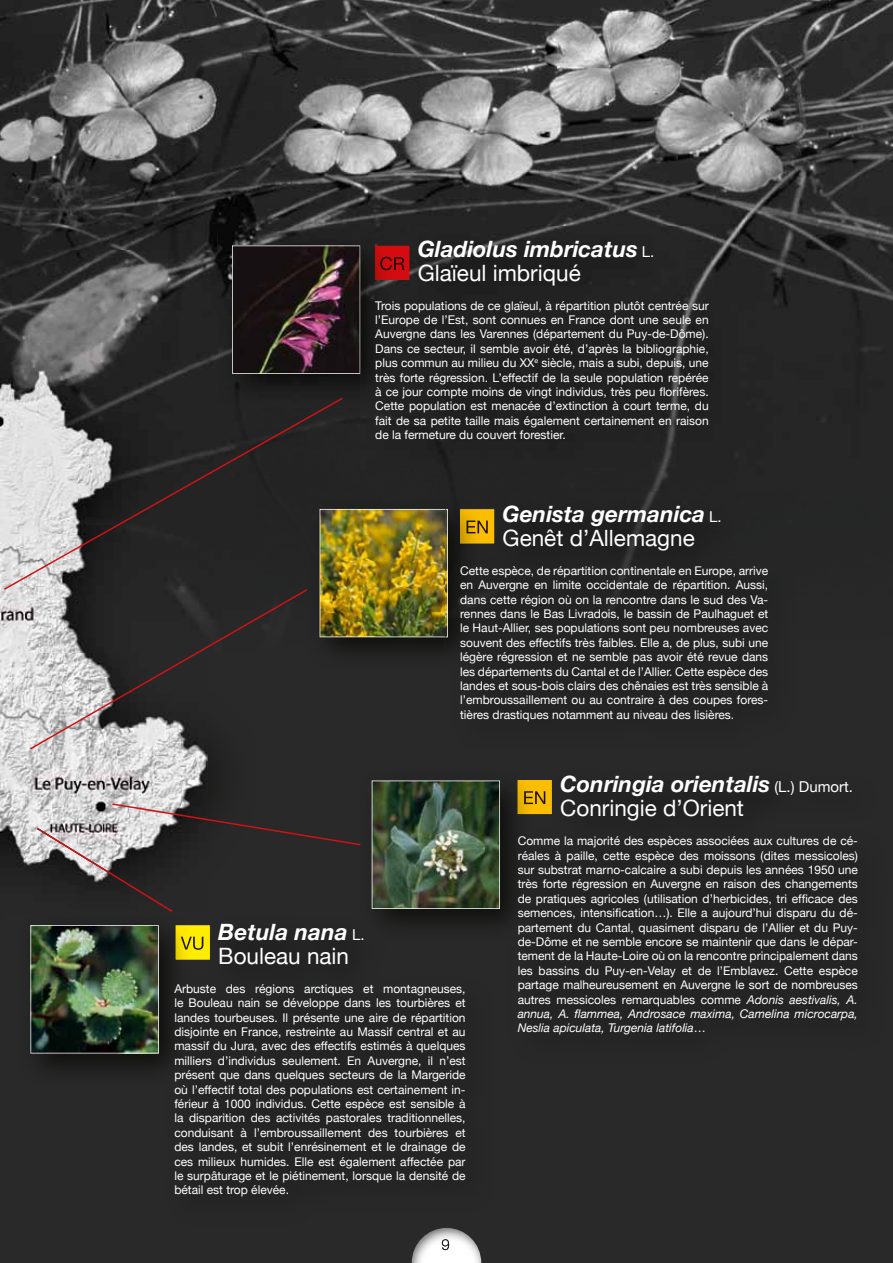
<style>
.page{position:relative;width:893px;height:1263px;background:#292929}
.page>*{position:absolute;margin:0;border:0;box-sizing:border-box;transform-origin:0 0}
.t1{font:italic 700 22.5px/24px "Helvetica Neue";color:#fff}
.t2{font:22.5px/24px "Helvetica Neue";color:#fff}
.t3{font:12px/14.4px "Helvetica Neue";color:#fff;text-align:justify}
.s1{font-weight:400;font-style:normal;font-size:15px}
.s2{font-weight:400;font-style:normal}
.s3{font-weight:700;font-style:italic}
.s4{font-size:15px}
.s5{font-style:italic}
</style>
<div class="page">
<img style="left:0;top:0;width:893px;height:250px">
<img style="left:738px;top:250px;width:155px;height:104px">
<img style="left:0;top:250px;width:218px;height:68px">
<img style="left:447px;top:470px;width:220px;height:21px">
<img style="left:412px;top:1228px;width:69px;height:35px">
<svg style="left:442px;top:1239px;width:7px;height:11px"></svg>
<img style="left:0;top:318px;width:218px;height:483px">
<img style="left:0;top:362px;width:207px;height:509px">
<img style="left:30px;top:937px;width:130px;height:131px">
<img style="left:30px;top:925px;width:129px;height:128px">
<img style="left:371px;top:780px;width:132px;height:144px">
<img style="left:372px;top:780px;width:128px;height:129px">
<img style="left:319px;top:591px;width:127px;height:61px">
<img style="left:320px;top:509px;width:126px;height:128px">
<img style="left:218px;top:231px;width:142px;height:161px">
<img style="left:218px;top:318px;width:38px;height:78px">
<img style="left:232px;top:245px;width:128px;height:129px">
<svg style="left:28px;top:591px;width:278px;height:160px"></svg>
<svg style="left:2px;top:396px;width:342px;height:195px"></svg>
<img style="left:360px;top:226px;width:378px;height:244px">
<img style="left:375px;top:246px;width:34px;height:34px">
<svg style="left:380px;top:257px;width:24px;height:13px"></svg>
<img style="left:503px;top:780px;width:49px;height:140px">
<img style="left:518px;top:780px;width:34px;height:34px">
<svg style="left:524px;top:791px;width:21px;height:13px"></svg>
<img style="left:446px;top:491px;width:238px;height:159px">
<img style="left:460px;top:509px;width:34px;height:34px">
<svg style="left:481px;top:520px;width:7px;height:13px"></svg>
<img style="left:466px;top:520px;width:15px;height:13px">
<img style="left:160px;top:925px;width:32px;height:140px">
<img style="left:192px;top:959px;width:18px;height:1px">
<img style="left:176px;top:925px;width:34px;height:34px">
<svg style="left:181px;top:937px;width:22px;height:13px"></svg>
<div style="left:371px;top:910px;width:124px;height:14px;background:#1b1b1a"></div>
<svg style="left:37px;top:802px;width:324px;height:110px"></svg>
<h1 class="t1" style="left:418px;top:236px;width:238px">Gladiolus imbricatus <span class="s1">L.<br></span><span class="s2">Glaïeul imbriqué</span></h1>
<p class="t3" style="left:375px;top:298px;width:335px">Trois populations de ce glaïeul, à répartition plutôt centrée sur l’Europe de l’Est, sont connues en France dont une seule en Auvergne dans les Varennes (département du Puy-de-Dôme).<br>Dans ce secteur, il semble avoir été, d’après la bibliographie, plus commun au milieu du XX<sup>e</sup> siècle, mais a subi, depuis, une très forte régression. L’effectif de la seule population repérée à ce jour compte moins de vingt individus, très peu florifères.<br>Cette population est menacée d’extinction à court terme, du fait de sa petite taille mais également certainement en raison de la fermeture du couvert forestier.</p>
<h1 class="t1" style="left:503px;top:501px;width:221px">Genista germanica <span class="s1">L.<br></span><span class="s2">Genêt d’Allemagne</span></h1>
<p class="t3" style="left:460px;top:563px;width:310px">Cette espèce, de répartition continentale en Europe, arrive en Auvergne en limite occidentale de répartition. Aussi, dans cette région où on la rencontre dans le sud des Va&shy;rennes dans le Bas Livradois, le bassin de Paulhaguet et le Haut-Allier, ses populations sont peu nombreuses avec souvent des effectifs très faibles. Elle a, de plus, subi une légère régression et ne semble pas avoir été revue dans les départements du Cantal et de l’Allier. Cette espèce des landes et sous-bois clairs des chênaies est très sensible à l’embroussaillement ou au contraire à des coupes fores&shy;tières drastiques notamment au niveau des lisières.</p>
<h1 class="t2" style="left:218px;top:920px;width:148px"><span class="s3">Betula nana</span> <span class="s4">L.<br></span>Bouleau nain</h1>
<p class="t3" style="left:174px;top:981px;width:293px">Arbuste des régions arctiques et montagneuses, le Bouleau nain se développe dans les tourbières et landes tourbeuses. Il présente une aire de répartition disjointe en France, restreinte au Massif central et au massif du Jura, avec des effectifs estimés à quelques milliers d’individus seulement. En Auvergne, il n’est présent que dans quelques secteurs de la Margeride où l’effectif total des populations est certainement in&shy;férieur à 1000 individus. Cette espèce est sensible à la disparition des activités pastorales traditionnelles, conduisant à l’embroussaillement des tourbières et des landes, et subit l’enrésinement et le drainage de ces milieux humides. Elle est également affectée par le surpâturage et le piétinement, lorsque la densité de bétail est trop élevée.</p>
<h1 class="t1" style="left:560px;top:772px;width:294px">Conringia orientalis <span class="s1">(L.) Dumort.<br></span><span class="s2">Conringie d’Orient</span></h1>
<p class="t3" style="left:518px;top:833px;width:342px">Comme la majorité des espèces associées aux cultures de cé&shy;réales à paille, cette espèce des moissons (dites messicoles) sur substrat marno-calcaire a subi depuis les années 1950 une très forte régression en Auvergne en raison des changements de pratiques agricoles (utilisation d’herbicides, tri efficace des semences, intensification…). Elle a aujourd’hui disparu du dé&shy;partement du Cantal, quasiment disparu de l’Allier et du Puy&shy;de-Dôme et ne semble encore se maintenir que dans le dépar&shy;tement de la Haute-Loire où on la rencontre principalement dans les bassins du Puy-en-Velay et de l’Emblavez. Cette espèce partage malheureusement en Auvergne le sort de nombreuses autres messicoles remarquables comme <span class="s5">Adonis aestivalis, A. annua, A. flammea, Androsace maxima, Camelina microcarpa, Neslia apiculata, Turgenia latifolia</span>…</p>
</div>
